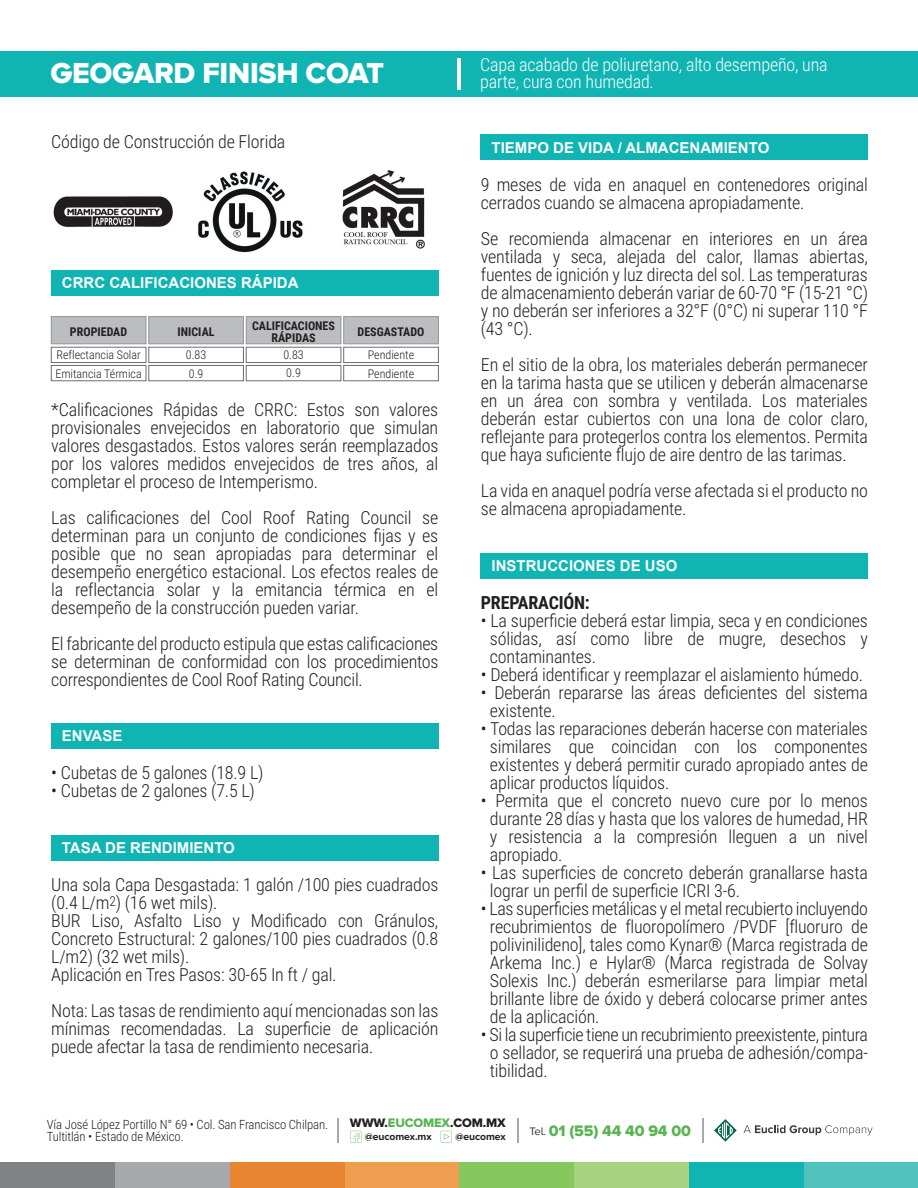
<style>
.page{position:relative;width:918px;height:1188px;background:#fff}
.page>*{position:absolute;margin:0;border:0;box-sizing:border-box;transform-origin:0 0}
.t1{font:30px "Proxima Nova A Extrabld";letter-spacing:-.01em;color:#fff}
.t2{font:300 18px/18px "Roboto Condensed";letter-spacing:-.01em;color:#231f20;text-align:justify}
.t3{font:300 18px/16.5px "Roboto Condensed";letter-spacing:-.01em;color:#fff}
.t4{font:700 18px "Roboto Condensed";letter-spacing:-.01em;color:#231f20}
.t5{font:15.75px "Proxima Nova A Extrabld";letter-spacing:-.01em;color:#5ab453}
.t6{font:700 15px "Arial";color:#fff}
.t7{font:300 12.75px/12.8px "Roboto Condensed";letter-spacing:-.01em;color:#231f20}
.t8{font:12.75px "Proxima Nova A Extrabld";letter-spacing:-.01em;color:#231f20}
.t9{font:300 12px "Roboto Condensed";color:#231f20}
.t10{font:700 12px/12px "Roboto Condensed";color:#231f20;text-align:center}
.t11{font:700 10.35px "Proxima Nova A";letter-spacing:-.01em;color:#231f20}
.s1{color:#5ab453}
.s2{font-family:"Proxima Nova A";font-size:11.25px;color:#333739}
</style>
<div class="page">
<div style="left:51px;top:723px;width:387px;height:26px;background:#10b5b3"></div>
<div style="left:481px;top:135px;width:387px;height:25px;background:#10b5b3"></div>
<div style="left:51px;top:835px;width:387px;height:26px;background:#10b5b3"></div>
<div style="left:481px;top:553px;width:387px;height:25px;background:#10b5b3"></div>
<div style="left:804px;top:1162px;width:114px;height:26px;background:#52c2bf"></div>
<div style="left:689px;top:1162px;width:115px;height:26px;background:#10b5b3"></div>
<div style="left:574px;top:1162px;width:115px;height:26px;background:#a6d281"></div>
<div style="left:459px;top:1162px;width:115px;height:26px;background:#85c65d"></div>
<div style="left:345px;top:1162px;width:114px;height:26px;background:#ee9e4e"></div>
<div style="left:230px;top:1162px;width:115px;height:26px;background:#e88530"></div>
<div style="left:115px;top:1162px;width:115px;height:26px;background:#a8a9ad"></div>
<div style="left:0;top:1162px;width:115px;height:26px;background:#808285"></div>
<svg style="left:714px;top:1119px;width:23px;height:23px"></svg>
<svg style="left:744px;top:1125px;width:129px;height:10px"></svg>
<svg style="left:441px;top:1131px;width:11px;height:12px"></svg>
<svg style="left:350px;top:1131px;width:11px;height:12px"></svg>
<svg style="left:702px;top:1118px;width:1px;height:25px"></svg>
<svg style="left:517px;top:1118px;width:1px;height:25px"></svg>
<hr style="left:337px;top:1118px;width:2px;height:25px;background:#a8a9ad">
<div style="left:0;top:51px;width:918px;height:45px;background:#10b5b3"></div>
<hr style="left:457px;top:58px;width:4px;height:31px;background:#fff">
<img style="left:53px;top:171px;width:250px;height:82px">
<div style="left:51px;top:316px;width:95px;height:28px;background:#bcbdc0;border:1px solid #939598"></div>
<div style="left:148px;top:316px;width:96px;height:28px;background:#bcbdc0;border:1px solid #939598"></div>
<div style="left:246px;top:316px;width:95px;height:28px;background:#bcbdc0;border:1px solid #939598"></div>
<div style="left:343px;top:316px;width:96px;height:28px;background:#bcbdc0;border:1px solid #939598"></div>
<div style="left:51px;top:347px;width:95px;height:16px;border:1px solid #6c6d70"></div>
<div style="left:148px;top:347px;width:96px;height:16px;border:1px solid #6c6d70"></div>
<div style="left:246px;top:347px;width:95px;height:16px;border:1px solid #6c6d70"></div>
<div style="left:343px;top:347px;width:96px;height:16px;border:1px solid #6c6d70"></div>
<div style="left:51px;top:365px;width:95px;height:16px;border:1px solid #6c6d70"></div>
<div style="left:148px;top:365px;width:96px;height:16px;border:1px solid #6c6d70"></div>
<div style="left:246px;top:365px;width:95px;height:16px;border:1px solid #6c6d70"></div>
<div style="left:343px;top:365px;width:96px;height:16px;border:1px solid #6c6d70"></div>
<div style="left:51px;top:270px;width:387px;height:25px;background:#10b5b3"></div>
<img style="left:342px;top:170px;width:83px;height:79px">
<h1 class="t1" style="left:51px;top:56px;width:335px">GEOGARD FINISH COAT</h1>
<p class="t3" style="left:480px;top:56px;width:349px">Capa acabado de poliuretano, alto desempeño, una parte, cura con humedad.</p>
<p class="t2" style="left:51px;top:132px;width:236px">Código de Construcción de Florida</p>
<p class="t6" style="left:62px;top:273px;width:238px">CRRC CALIFICACIONES RÁPIDA</p>
<p class="t10" style="left:70px;top:325px;width:59px">PROPIEDAD</p>
<p class="t10" style="left:178px;top:325px;width:38px">INICIAL</p>
<p class="t10" style="left:252px;top:319px;width:84px">CALIFICACIONES<br>RÁPIDAS</p>
<p class="t10" style="left:358px;top:325px;width:68px">DESGASTADO</p>
<p class="t9" style="left:56px;top:347px;width:86px">Reflectancia Solar</p>
<p class="t9" style="left:186px;top:347px;width:22px">0.83</p>
<p class="t9" style="left:283px;top:346px;width:22px">0.83</p>
<p class="t9" style="left:368px;top:347px;width:48px">Pendiente</p>
<p class="t9" style="left:56px;top:365px;width:88px">Emitancia Térmica</p>
<p class="t9" style="left:189px;top:365px;width:16px">0.9</p>
<p class="t9" style="left:286px;top:365px;width:16px">0.9</p>
<p class="t9" style="left:368px;top:365px;width:48px">Pendiente</p>
<p class="t2" style="left:51px;top:399px;width:389px">*Calificaciones Rápidas de CRRC: Estos son valores provisionales envejecidos en laboratorio que simulan valores desgastados. Estos valores serán reemplazados por los valores medidos envejecidos de tres años, al completar el proceso de Intemperismo.</p>
<p class="t2" style="left:51px;top:507px;width:389px">Las calificaciones del Cool Roof Rating Council se determinan para un conjunto de condiciones fijas y es posible que no sean apropiadas para determinar el desempeño energético estacional. Los efectos reales de la reflectancia solar y la emitancia térmica en el desempeño de la construcción pueden variar.</p>
<p class="t2" style="left:51px;top:633px;width:389px">El fabricante del producto estipula que estas calificaciones se determinan de conformidad con los procedimientos correspondientes de Cool Roof Rating Council.</p>
<p class="t6" style="left:62px;top:726px;width:62px">ENVASE</p>
<p class="t2" style="left:51px;top:763px;width:214px">• Cubetas de 5 galones (18.9 L)</p>
<p class="t2" style="left:51px;top:781px;width:205px">• Cubetas de 2 galones (7.5 L)</p>
<p class="t6" style="left:62px;top:838px;width:175px">TASA DE RENDIMIENTO</p>
<p class="t2" style="left:51px;top:875px;width:389px;text-align:left">Una sola Capa Desgastada: 1 galón /100 pies cuadrados (0.4 L/m<sup>2</sup>) (16 wet mils).<br>BUR Liso, Asfalto Liso y Modificado con Gránulos, Concreto Estructural: 2 galones/100 pies cuadrados (0.8<br>L/m2) (32 wet mils).<br>Aplicación en Tres Pasos: 30-65 In ft / gal.</p>
<p class="t2" style="left:51px;top:1001px;width:389px">Nota: Las tasas de rendimiento aquí mencionadas son las mínimas recomendadas. La superficie de aplicación puede afectar la tasa de rendimiento necesaria.</p>
<p class="t6" style="left:492px;top:137px;width:279px">TIEMPO DE VIDA / ALMACENAMIENTO</p>
<p class="t2" style="left:481px;top:174px;width:389px">9 meses de vida en anaquel en contenedores original cerrados cuando se almacena apropiadamente.</p>
<p class="t2" style="left:481px;top:228px;width:389px">Se recomienda almacenar en interiores en un área ventilada y seca, alejada del calor, llamas abiertas, fuentes de ignición y luz directa del sol. Las temperaturas de almacenamiento deberán variar de 60-70 °F (15-21 °C) y no deberán ser inferiores a 32°F (0°C) ni superar 110 °F (43 °C).</p>
<p class="t2" style="left:481px;top:354px;width:389px">En el sitio de la obra, los materiales deberán permanecer en la tarima hasta que se utilicen y deberán almacenarse en un área con sombra y ventilada. Los materiales deberán estar cubiertos con una lona de color claro, reflejante para protegerlos contra los elementos. Permita que haya suficiente flujo de aire dentro de las tarimas.</p>
<p class="t2" style="left:481px;top:480px;width:389px">La vida en anaquel podría verse afectada si el producto no se almacena apropiadamente.</p>
<p class="t6" style="left:492px;top:556px;width:187px">INSTRUCCIONES DE USO</p>
<p class="t4" style="left:481px;top:590px;width:110px">PREPARACIÓN:</p>
<p class="t2" style="left:490px;top:611px;width:380px;text-indent:-9px">• La superficie deberá estar limpia, seca y en condiciones sólidas, así como libre de mugre, desechos y contaminantes.</p>
<p class="t2" style="left:481px;top:665px;width:384px">• Deberá identificar y reemplazar el aislamiento húmedo.</p>
<p class="t2" style="left:490px;top:683px;width:380px;text-indent:-9px">• Deberán repararse las áreas deficientes del sistema existente.</p>
<p class="t2" style="left:490px;top:719px;width:380px;text-indent:-9px">• Todas las reparaciones deberán hacerse con materiales similares que coincidan con los componentes existentes y deberá permitir curado apropiado antes de aplicar productos líquidos.</p>
<p class="t2" style="left:490px;top:791px;width:380px;text-indent:-9px">• Permita que el concreto nuevo cure por lo menos durante 28 días y hasta que los valores de humedad, HR y resistencia a la compresión lleguen a un nivel apropiado.</p>
<p class="t2" style="left:490px;top:863px;width:380px;text-indent:-9px">• Las superficies de concreto deberán granallarse hasta lograr un perfil de superficie ICRI 3-6.</p>
<p class="t2" style="left:490px;top:899px;width:380px;text-indent:-9px">• Las superficies metálicas y el metal recubierto incluyendo recubrimientos de fluoropolímero /PVDF [fluoruro de polivinilideno], tales como Kynar® (Marca registrada de Arkema Inc.) e Hylar® (Marca registrada de Solvay Solexis Inc.) deberán esmerilarse para limpiar metal brillante libre de óxido y deberá colocarse primer antes de la aplicación.</p>
<p class="t2" style="left:490px;top:1025px;width:380px;text-indent:-9px">• Si la superficie tiene un recubrimiento preexistente, pintura o sellador, se requerirá una prueba de adhesión/compa&shy;tibilidad.</p>
<p class="t8" style="left:350px;top:1115px;width:157px">WWW.<span class="s1">EUCOMEX</span>.COM.MX</p>
<p class="t11" style="left:365px;top:1131px;width:68px">@eucomex.mx</p>
<p class="t11" style="left:456px;top:1131px;width:52px">@eucomex</p>
<p class="t7" style="left:47px;top:1117px;width:283px">Vía José López Portillo N° 69 • Col. San Francisco Chilpan.<br>Tultitlán • Estado de México.</p>
<p class="t5" style="left:529px;top:1121px;width:163px"><span class="s2">Tel.</span> 01 (55) 44 40 94 00</p>
</div>
